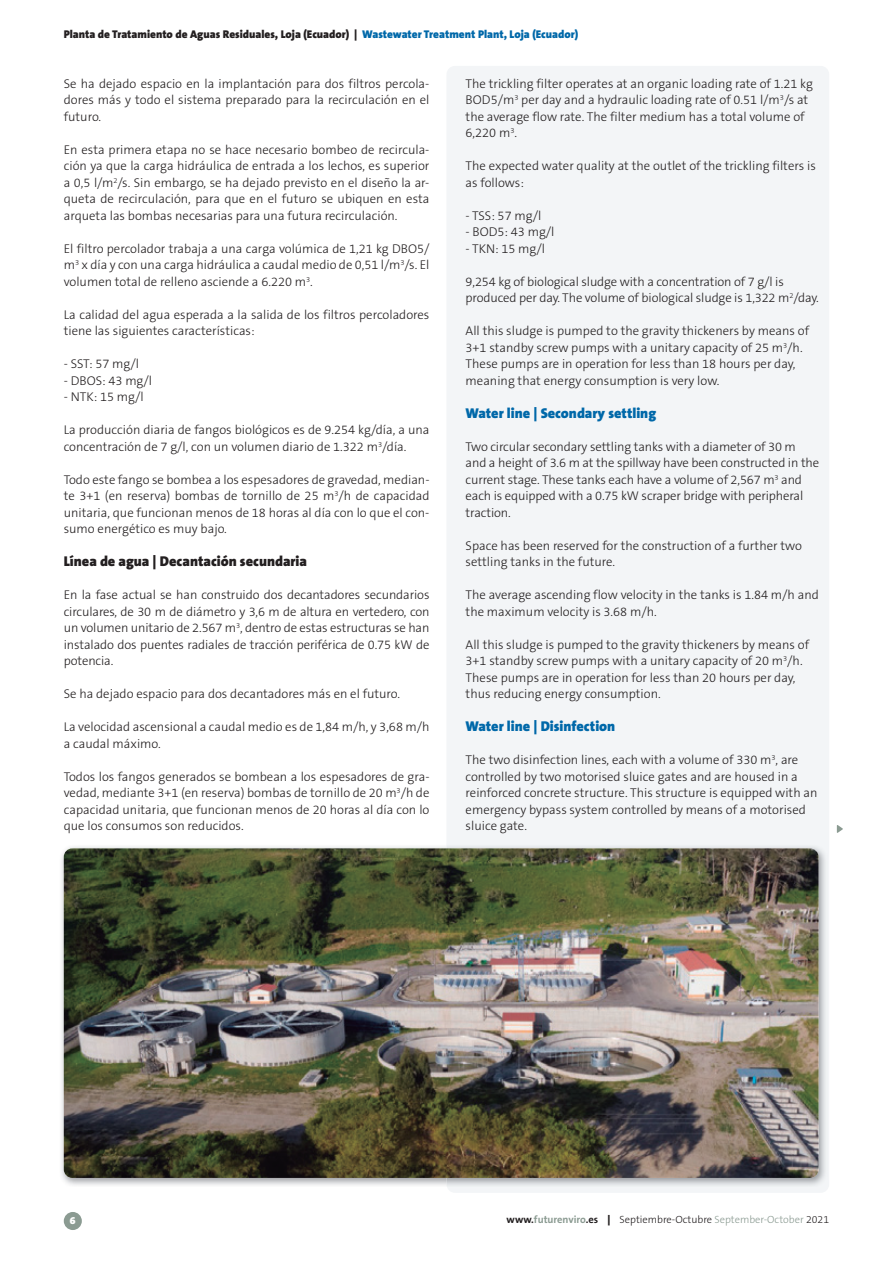
<style>
.page{position:relative;width:893px;height:1263px;background:#fff}
.page>*{position:absolute;margin:0;border:0;box-sizing:border-box;transform-origin:0 0}
.t1{font:900 14.25px "The Sans B9";color:#0068a9}
.t2{font:900 14.25px "The Sans B9";color:#231f20}
.t3{font:300 12.75px/16.5px "The Sans B3";color:#231f20}
.t4{font:900 11.25px "The Sans B9";color:#231f20}
.t5{font:300 10.5px "The Sans B3";color:#231f20}
.t6{font:900 10.5px "The Sans B9";color:#fff}
.s1{color:#0068a9}
.s2{font-family:"The Sans B7";font-weight:700}
.s3{font-family:"The Sans B7";font-weight:700;color:#8b9b92}
.s4{font-family:"The Sans B9";font-weight:900}
.s5{color:#8b9b92}
</style>
<div class="page">
<div style="left:64px;top:1212px;width:18px;height:18px;background:#8b9b92;border-radius:50%"></div>
<div style="left:446px;top:66px;width:383px;height:1127px;background:#f3f5f7;border-radius:9px"></div>
<svg style="left:837px;top:825px;width:6px;height:8px"></svg>
<img style="left:61px;top:846px;width:764px;height:339px">
<img style="left:64px;top:848px;width:755px;height:330px">
<p class="t4" style="left:64px;top:28px;width:516px">Planta de Tratamiento de Aguas Residuales, Loja (Ecuador) | <span class="s1">Wastewater Treatment Plant, Loja (Ecuador)</span></p>
<p class="t3" style="left:64px;top:76px;width:367px;text-align:justify">Se ha dejado espacio en la implantación para dos filtros percola&shy;dores más y todo el sistema preparado para la recirculación en el futuro.</p>
<p class="t3" style="left:64px;top:142px;width:367px;text-align:justify">En esta primera etapa no se hace necesario bombeo de recircula&shy;ción ya que la carga hidráulica de entrada a los lechos, es superior a 0,5 l/m<sup>2</sup>/s. Sin embargo, se ha dejado previsto en el diseño la ar&shy;queta de recirculación, para que en el futuro se ubiquen en esta arqueta las bombas necesarias para una futura recirculación.</p>
<p class="t3" style="left:64px;top:241px;width:367px;text-align:justify">El filtro percolador trabaja a una carga volúmica de 1,21 kg DBO5/ m<sup>3</sup> x día y con una carga hidráulica a caudal medio de 0,51 l/m<sup>3</sup>/s. El volumen total de relleno asciende a 6.220 m<sup>3</sup>.</p>
<p class="t3" style="left:64px;top:307px;width:367px">La calidad del agua esperada a la salida de los filtros percoladores tiene las siguientes características:</p>
<p class="t3" style="left:64px;top:356px;width:77px">- SST: 57 mg/l</p>
<p class="t3" style="left:64px;top:373px;width:90px">- DBOS: 43 mg/l</p>
<p class="t3" style="left:64px;top:389px;width:81px">- NTK: 15 mg/l</p>
<p class="t3" style="left:64px;top:422px;width:367px">La producción diaria de fangos biológicos es de 9.254 kg/día, a una concentración de 7 g/l, con un volumen diario de 1.322 m<sup>3</sup>/día.</p>
<p class="t3" style="left:64px;top:472px;width:367px;text-align:justify">Todo este fango se bombea a los espesadores de gravedad, median&shy;te 3+1 (en reserva) bombas de tornillo de 25 m<sup>3</sup>/h de capacidad unitaria, que funcionan menos de 18 horas al día con lo que el con&shy;sumo energético es muy bajo.</p>
<p class="t2" style="left:64px;top:554px;width:245px">Línea de agua | Decantación secundaria</p>
<p class="t3" style="left:64px;top:587px;width:367px;text-align:justify">En la fase actual se han construido dos decantadores secundarios circulares, de 30 m de diámetro y 3,6 m de altura en vertedero, con un volumen unitario de 2.567 m<sup>3</sup>, dentro de estas estructuras se han instalado dos puentes radiales de tracción periférica de 0.75 kW de potencia.</p>
<p class="t3" style="left:64px;top:686px;width:338px">Se ha dejado espacio para dos decantadores más en el futuro.</p>
<p class="t3" style="left:64px;top:719px;width:367px">La velocidad ascensional a caudal medio es de 1,84 m/h, y 3,68 m/h a caudal máximo.</p>
<p class="t3" style="left:64px;top:769px;width:367px;text-align:justify">Todos los fangos generados se bombean a los espesadores de gra&shy;vedad, mediante 3+1 (en reserva) bombas de tornillo de 20 m<sup>3</sup>/h de capacidad unitaria, que funcionan menos de 20 horas al día con lo que los consumos son reducidos.</p>
<p class="t3" style="left:466px;top:76px;width:349px">The trickling filter operates at an organic loading rate of 1.21 kg BOD5/m<sup>3</sup> per day and a hydraulic loading rate of 0.51 l/m<sup>3</sup>/s at the average flow rate. The filter medium has a total volume of 6,220 m<sup>3</sup>.</p>
<p class="t3" style="left:466px;top:158px;width:352px">The expected water quality at the outlet of the trickling filters is as follows:</p>
<p class="t3" style="left:466px;top:208px;width:77px">- TSS: 57 mg/l</p>
<p class="t3" style="left:466px;top:224px;width:90px">- BOD5: 43 mg/l</p>
<p class="t3" style="left:466px;top:241px;width:81px">- TKN: 15 mg/l</p>
<p class="t3" style="left:466px;top:274px;width:355px">9,254 kg of biological sludge with a concentration of 7 g/l is produced per day. The volume of biological sludge is 1,322 m<sup>2</sup>/day.</p>
<p class="t3" style="left:466px;top:323px;width:345px">All this sludge is pumped to the gravity thickeners by means of 3+1 standby screw pumps with a unitary capacity of 25 m<sup>3</sup>/h.<br>These pumps are in operation for less than 18 hours per day, meaning that energy consumption is very low.</p>
<p class="t1" style="left:466px;top:405px;width:192px">Water line | Secondary settling</p>
<p class="t3" style="left:466px;top:439px;width:355px">Two circular secondary settling tanks with a diameter of 30 m and a height of 3.6 m at the spillway have been constructed in the current stage. These tanks each have a volume of 2,567 m<sup>3</sup> and each is equipped with a 0.75 kW scraper bridge with peripheral traction.</p>
<p class="t3" style="left:466px;top:538px;width:338px">Space has been reserved for the construction of a further two settling tanks in the future.</p>
<p class="t3" style="left:466px;top:587px;width:355px">The average ascending flow velocity in the tanks is 1.84 m/h and the maximum velocity is 3.68 m/h.</p>
<p class="t3" style="left:466px;top:637px;width:345px">All this sludge is pumped to the gravity thickeners by means of 3+1 standby screw pumps with a unitary capacity of 20 m<sup>3</sup>/h.<br>These pumps are in operation for less than 20 hours per day, thus reducing energy consumption.</p>
<p class="t1" style="left:466px;top:719px;width:151px">Water line | Disinfection</p>
<p class="t3" style="left:466px;top:752px;width:353px">The two disinfection lines, each with a volume of 330 m<sup>3</sup>, are controlled by two motorised sluice gates and are housed in a reinforced concrete structure. This structure is equipped with an emergency bypass system controlled by means of a motorised sluice gate.</p>
<p class="t6" style="left:70px;top:1215px;width:7px">6</p>
<p class="t5" style="left:507px;top:1214px;width:324px"><span class="s2">www.</span><span class="s3">futurenviro</span><span class="s2">.es</span> <span class="s4">|</span> Septiembre-Octubre <span class="s5">September-October</span> 2021</p>
</div>
